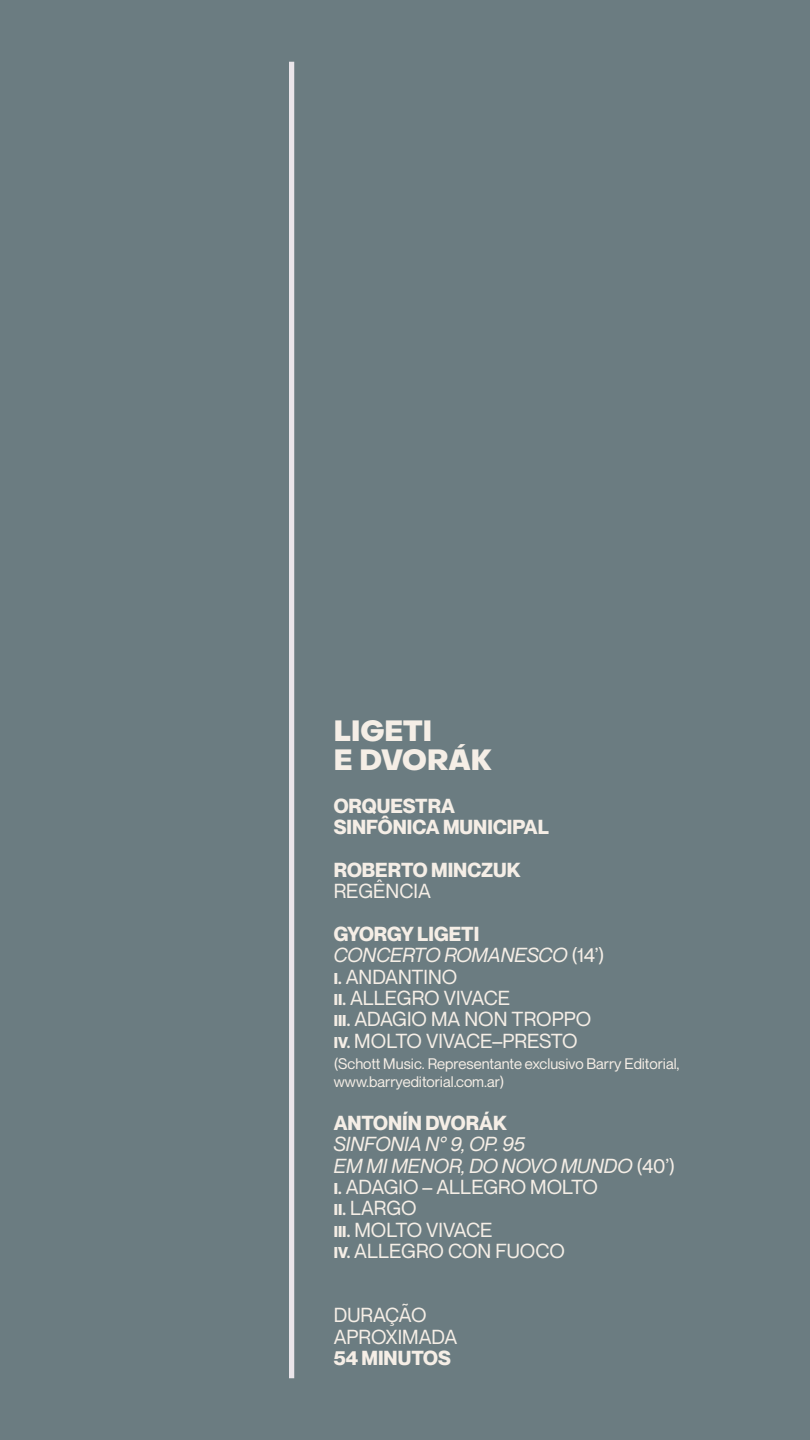
<style>
.page{position:relative;width:810px;height:1440px;background:#6b7c81}
.page>*{position:absolute;margin:0;border:0;box-sizing:border-box;transform-origin:0 0}
.maria{font:800 28.72px/28.7px "Object Sans";color:#f5eee6}
.compositores_-_story{font:19.88px/21.4px "Neue Montreal";color:#f5eee6}
.compositores_-_story-2{font:700 19.88px/21.4px "Neue Montreal";color:#f5eee6}
.compositores_-_story-3{font:italic 19.88px/21.4px "Neue Montreal";color:#f5eee6}
.compositores_-_story-4{font:15px/18px "Neue Montreal";color:#f5eee6}
.s1{font-weight:400}
.s2{font-style:normal}
.s3{font-weight:700;font-size:15.38px}
.s4{font-weight:700}
</style>
<div class="page">
<div style="left:289px;top:62px;width:5px;height:1316px;background:#eae5ea"></div>
<p class="maria" style="left:334px;top:717px;width:160px">LIGETI<br>E DVORÁK</p>
<p class="compositores_-_story-2" style="left:334px;top:795px;width:217px">ORQUESTRA<br>SINFÔNICA MUNICIPAL</p>
<p class="compositores_-_story-2" style="left:334px;top:859px;width:188px">ROBERTO MINCZUK<br><span class="s1">REGÊNCIA</span></p>
<p class="compositores_-_story-2" style="left:334px;top:923px;width:147px">GYORGY LIGETI</p>
<p class="compositores_-_story-3" style="left:334px;top:945px;width:272px">CONCERTO ROMANESCO <span class="s2">(14’)</span></p>
<p class="compositores_-_story" style="left:334px;top:966px;width:125px"><span class="s3">I.</span> ANDANTINO</p>
<p class="compositores_-_story" style="left:334px;top:987px;width:178px"><span class="s3">II.</span> ALLEGRO VIVACE</p>
<p class="compositores_-_story" style="left:334px;top:1009px;width:259px"><span class="s3">III.</span> ADAGIO MA NON TROPPO</p>
<p class="compositores_-_story" style="left:334px;top:1030px;width:245px"><span class="s3">IV.</span> MOLTO VIVACE–PRESTO</p>
<p class="compositores_-_story-4" style="left:334px;top:1055px;width:347px">(Schott Music. Representante exclusivo Barry Editorial, www.barryeditorial.com.ar)</p>
<p class="compositores_-_story-2" style="left:334px;top:1112px;width:175px">ANTONÍN DVORÁK</p>
<p class="compositores_-_story-3" style="left:334px;top:1134px;width:343px">SINFONIA N° 9, OP. 95<br>EM MI MENOR, DO NOVO MUNDO <span class="s2">(40’)</span></p>
<p class="compositores_-_story" style="left:334px;top:1176px;width:266px"><span class="s3">I.</span> ADAGIO – ALLEGRO MOLTO</p>
<p class="compositores_-_story" style="left:334px;top:1198px;width:85px"><span class="s3">II.</span> LARGO</p>
<p class="compositores_-_story" style="left:334px;top:1219px;width:160px"><span class="s3">III.</span> MOLTO VIVACE</p>
<p class="compositores_-_story" style="left:334px;top:1240px;width:233px"><span class="s3">IV.</span> ALLEGRO CON FUOCO</p>
<p class="compositores_-_story" style="left:334px;top:1305px;width:125px">DURAÇÃO<br>APROXIMADA<br><span class="s4">54 MINUTOS</span></p>
</div>
